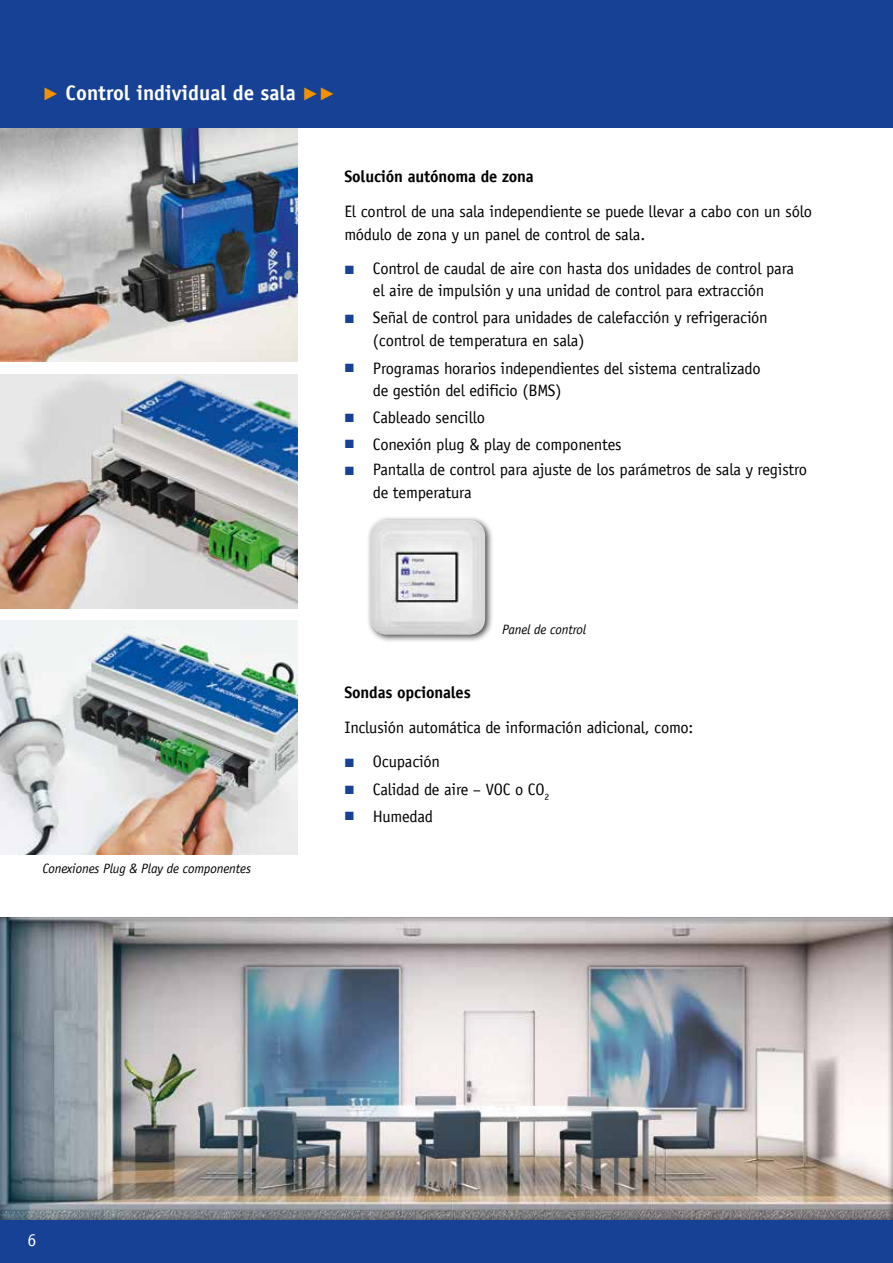
<style>
.page{position:relative;width:893px;height:1263px;background:#fff}
.page>*{position:absolute;margin:0;border:0;box-sizing:border-box;transform-origin:0 0}
.t1{font:700 21px "TROX Officina Sans";color:#fff}
.t2{font:18px "TROX Officina Sans";color:#fff}
.t3{font:16.5px/22.5px "TROX Officina Sans";letter-spacing:-.01em;color:#000}
.t4{font:700 16.5px "TROX Officina Sans";letter-spacing:-.01em;color:#000}
.t5{font:italic 13.5px "TROX Officina Sans";letter-spacing:-.01em;color:#000}
.s1{font-family:"TROX Helvetica";font-weight:400;color:#f39200}
.s2{font-family:"TROX Helvetica";font-size:12px;color:#164194}
</style>
<div class="page">
<div style="left:0;top:917px;width:893px;height:305px;background:#000;opacity:.75"></div>
<img style="left:0;top:128px;width:298px;height:233px">
<img style="left:0;top:374px;width:298px;height:234px">
<img style="left:0;top:621px;width:298px;height:234px">
<div style="left:0;top:1220px;width:893px;height:43px;background:#164194"></div>
<div style="left:0;top:0;width:893px;height:128px;background:#164194"></div>
<div style="left:366px;top:516px;width:128px;height:127px;background:#000;opacity:.75"></div>
<img style="left:370px;top:520px;width:116px;height:115px">
<p class="t1" style="left:43px;top:80px;width:295px"><span class="s1">▶</span> Control individual de sala <span class="s1">▶▶</span></p>
<p class="t4" style="left:344px;top:166px;width:191px">Solución autónoma de zona</p>
<p class="t3" style="left:344px;top:200px;width:469px">El control de una sala independiente se puede llevar a cabo con un sólo módulo de zona y un panel de control de sala.</p>
<p class="t3" style="left:344px;top:257px;width:451px;text-align:center"><span class="s2">■</span> Control de caudal de aire con hasta dos unidades de control para el aire de impulsión y una unidad de control para extracción</p>
<p class="t3" style="left:373px;top:306px;width:396px;text-indent:-28px"><span class="s2">■</span> Señal de control para unidades de calefacción y refrigeración (control de temperatura en sala)</p>
<p class="t3" style="left:373px;top:357px;width:389px;text-indent:-29px"><span class="s2">■</span> Programas horarios independientes del sistema centralizado de gestión del edificio (BMS)</p>
<p class="t3" style="left:344px;top:406px;width:142px"><span class="s2">■</span> Cableado sencillo</p>
<p class="t3" style="left:344px;top:433px;width:279px"><span class="s2">■</span> Conexión plug &amp; play de componentes</p>
<p class="t3" style="left:373px;top:458px;width:436px;text-indent:-28px"><span class="s2">■</span> Pantalla de control para ajuste de los parámetros de sala y registro de temperatura</p>
<p class="t5" style="left:43px;top:861px;width:210px">Conexiones Plug &amp; Play de componentes</p>
<p class="t5" style="left:502px;top:621px;width:86px">Panel de control</p>
<p class="t4" style="left:344px;top:682px;width:128px">Sondas opcionales</p>
<p class="t3" style="left:344px;top:716px;width:351px">Inclusión automática de información adicional, como:</p>
<p class="t3" style="left:344px;top:750px;width:97px"><span class="s2">■</span> Ocupación</p>
<p class="t3" style="left:344px;top:778px;width:206px"><span class="s2">■</span> Calidad de aire – VOC o CO<sub>2</sub></p>
<p class="t3" style="left:344px;top:805px;width:90px"><span class="s2">■</span> Humedad</p>
<p class="t2" style="left:27px;top:1229px;width:10px">6</p>
</div>
